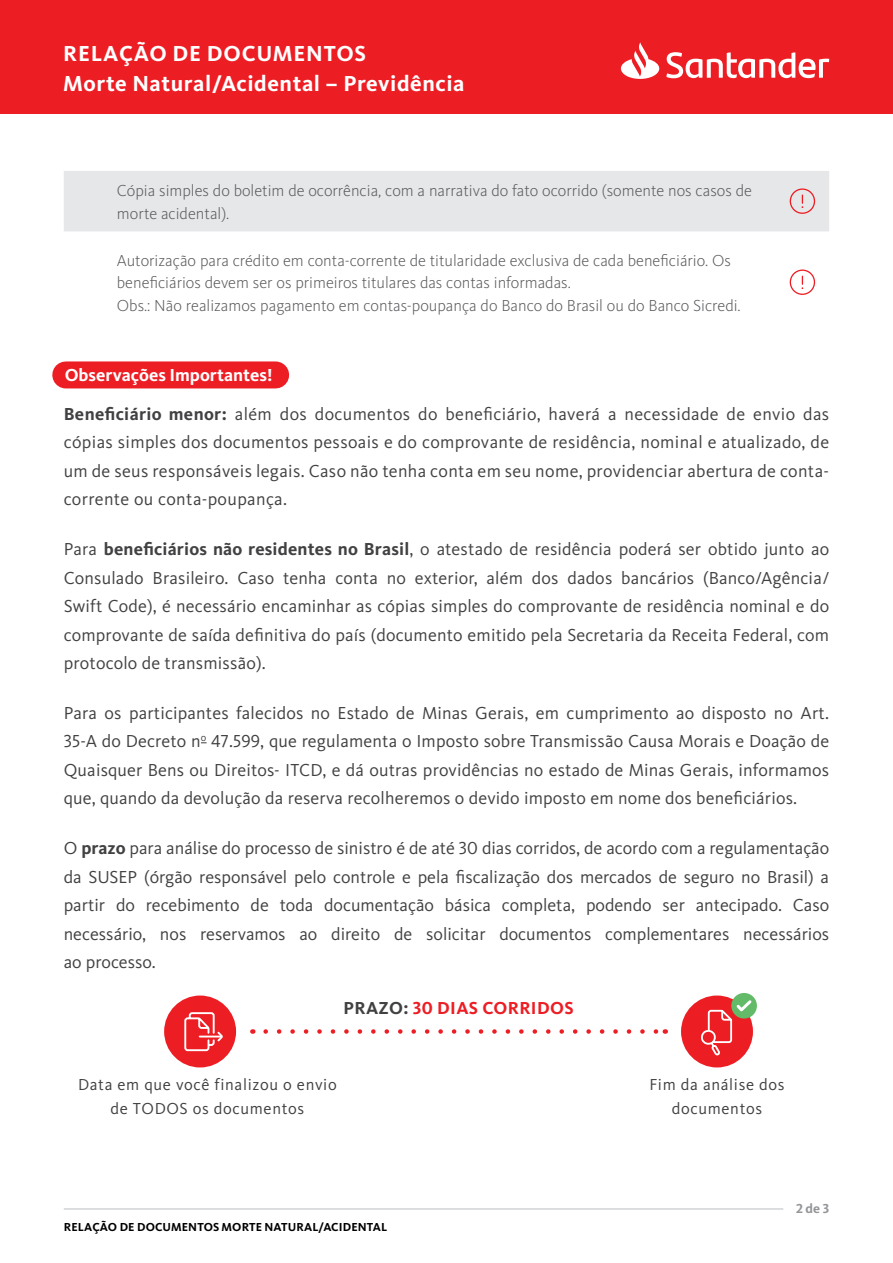
<style>
.page{position:relative;width:893px;height:1263px;background:#fff}
.page>*{position:absolute;margin:0;border:0;box-sizing:border-box;transform-origin:0 0}
.t1{font:700 22.5px/30px "Kievit OT";letter-spacing:.025em;color:#fff}
.t2{font:18px/28.5px "Kievit OT";letter-spacing:.01em;color:#414042;text-align:justify}
.t3{font:700 18px "Kievit OT";color:#fff}
.t4{font:700 18px "Kievit OT";letter-spacing:.02em;color:#ed1d24}
.t5{font:300 16.5px/22.5px "Kievit OT";color:#58595b}
.t6{font:16.5px/24px "Kievit OT";letter-spacing:.04em;color:#414042;text-align:center}
.t7{font:700 13.5px "Kievit OT";color:#939598}
.t8{font:700 12px "Kievit OT";letter-spacing:.01em;color:#000}
.s1{font-weight:700}
.s2{color:#414042}
</style>
<div class="page">
<hr style="left:64px;top:1208px;width:719px;height:2px;background:#d1d3d4">
<div style="left:0;top:0;width:893px;height:114px;background:#ed1d24"></div>
<svg style="left:621px;top:42px;width:208px;height:37px"></svg>
<div style="left:64px;top:171px;width:765px;height:60px;background:#e6e7e8"></div>
<svg style="left:789px;top:188px;width:27px;height:26px"></svg>
<svg style="left:789px;top:269px;width:27px;height:26px"></svg>
<div style="left:66px;top:361px;width:210px;height:27px;background:#ed1d24"></div>
<div style="left:681px;top:995px;width:72px;height:72px;background:#ed1d24;border-radius:50%"></div>
<div style="left:164px;top:995px;width:72px;height:72px;background:#ed1d24;border-radius:50%"></div>
<svg style="left:184px;top:1012px;width:39px;height:40px"></svg>
<svg style="left:266px;top:1029px;width:392px;height:5px"></svg>
<div style="left:731px;top:993px;width:26px;height:25px;background:#63ba68;border-radius:50%"></div>
<svg style="left:700px;top:997px;width:54px;height:60px"></svg>
<p class="t1" style="left:63px;top:38px;width:403px">RELAÇÃO DE DOCUMENTOS<br>Morte Natural/Acidental – Previdência</p>
<p class="t5" style="left:117px;top:180px;width:637px">Cópia simples do boletim de ocorrência, com a narrativa do fato ocorrido (somente nos casos de morte acidental).</p>
<p class="t5" style="left:117px;top:250px;width:616px">Autorização para crédito em conta-corrente de titularidade exclusiva de cada beneficiário. Os beneficiários devem ser os primeiros titulares das contas informadas.</p>
<p class="t5" style="left:117px;top:295px;width:625px">Obs.: Não realizamos pagamento em contas-poupança do Banco do Brasil ou do Banco Sicredi.</p>
<p class="t3" style="left:65px;top:364px;width:209px">Observações Importantes!</p>
<p class="t2" style="left:64px;top:399px;width:767px"><span class="s1">Beneficiário menor:</span> além dos documentos do beneficiário, haverá a necessidade de envio das cópias simples dos documentos pessoais e do comprovante de residência, nominal e atualizado, de um de seus responsáveis legais. Caso não tenha conta em seu nome, providenciar abertura de conta&shy;corrente ou conta-poupança.</p>
<p class="t2" style="left:64px;top:535px;width:767px">Para <span class="s1">beneficiários não residentes no Brasil</span>, o atestado de residência poderá ser obtido junto ao Consulado Brasileiro. Caso tenha conta no exterior, além dos dados bancários (Banco/Agência/ Swift Code), é necessário encaminhar as cópias simples do comprovante de residência nominal e do comprovante de saída definitiva do país (documento emitido pela Secretaria da Receita Federal, com protocolo de transmissão).</p>
<p class="t2" style="left:64px;top:698px;width:767px">Para os participantes falecidos no Estado de Minas Gerais, em cumprimento ao disposto no Art.<br>35-A do Decreto n<sup>o</sup> 47.599, que regulamenta o Imposto sobre Transmissão Causa Morais e Doação de Quaisquer Bens ou Direitos- ITCD, e dá outras providências no estado de Minas Gerais, informamos que, quando da devolução da reserva recolheremos o devido imposto em nome dos beneficiários.</p>
<p class="t2" style="left:64px;top:834px;width:767px">O <span class="s1">prazo</span> para análise do processo de sinistro é de até 30 dias corridos, de acordo com a regulamentação da SUSEP (órgão responsável pelo controle e pela fiscalização dos mercados de seguro no Brasil) a partir do recebimento de toda documentação básica completa, podendo ser antecipado. Caso necessário, nos reservamos ao direito de solicitar documentos complementares necessários ao processo.</p>
<p class="t4" style="left:343px;top:997px;width:232px"><span class="s2">PRAZO:</span> 30 DIAS CORRIDOS</p>
<p class="t6" style="left:78px;top:1072px;width:260px">Data em que você finalizou o envio de TODOS os documentos</p>
<p class="t6" style="left:649px;top:1072px;width:137px">Fim da análise dos documentos</p>
<p class="t8" style="left:64px;top:1220px;width:325px">RELAÇÃO DE DOCUMENTOS MORTE NATURAL/ACIDENTAL</p>
<p class="t7" style="left:796px;top:1200px;width:35px">2 de 3</p>
</div>
